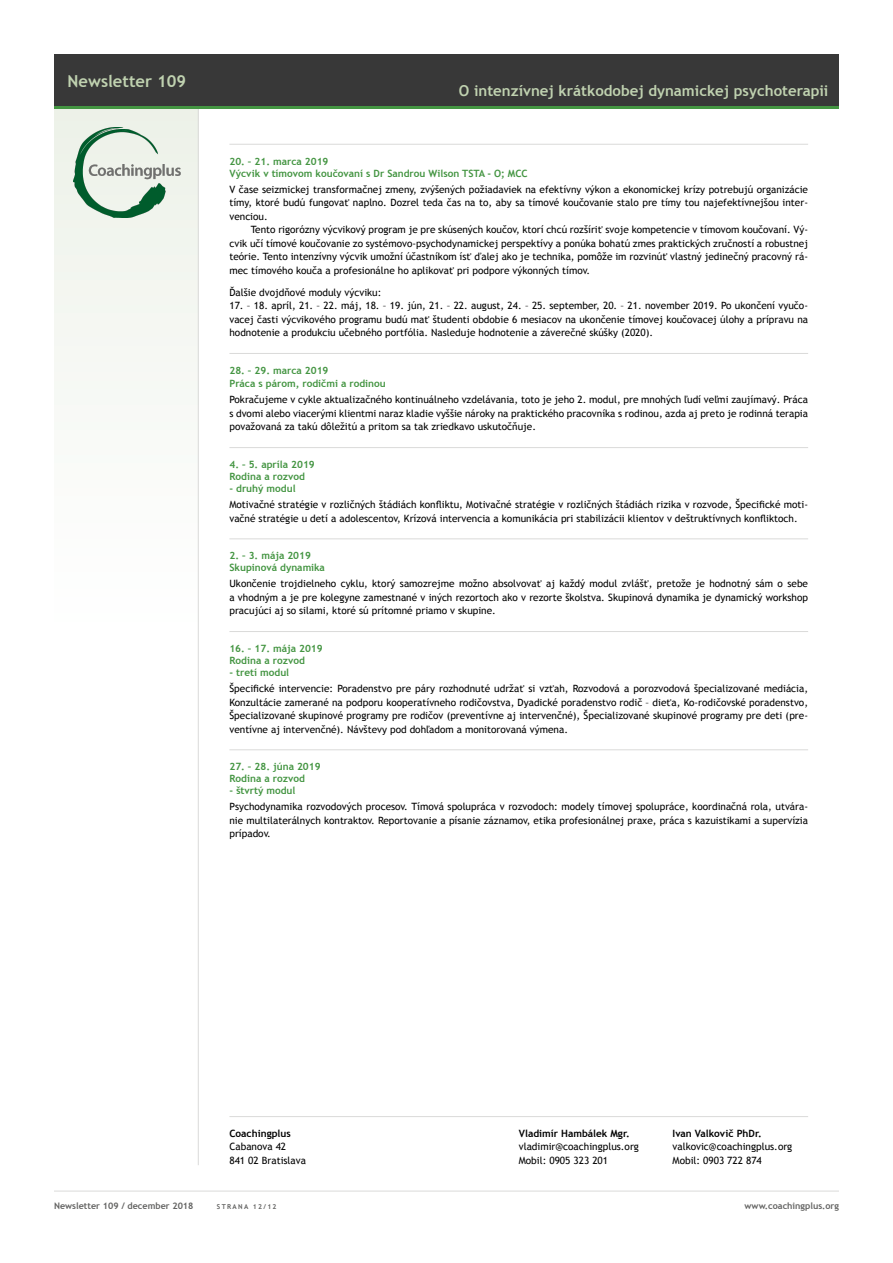
<style>
.page{position:relative;width:893px;height:1263px;background:#fff}
.page>*{position:absolute;margin:0;border:0;box-sizing:border-box;transform-origin:0 0}
.t1{font:700 16.5px "Trebuchet MS";color:#c0d2b0}
.t2{font:700 15px "Trebuchet MS";color:#c0d2b0}
.t3{font:10.05px/13.5px "Trebuchet MS";color:#000;text-align:justify}
.t4{font:700 10.05px/12px "Trebuchet MS";color:#449542}
.t5{font:700 10.05px "Trebuchet MS";color:#000}
.t6{font:700 9px "Trebuchet MS";color:#636362}
.t7{font:700 6.75px "Trebuchet MS";letter-spacing:.2em;color:#636362}
</style>
<div class="page">
<div style="left:54px;top:106px;width:145px;height:525px;background:#f7f9f5"></div>
<hr style="left:54px;top:1191px;width:785px;height:1px;background:#dadad9">
<hr style="left:198px;top:108px;width:1px;height:1057px;background:#dadad9">
<div style="left:54px;top:54px;width:785px;height:53px;background:#383838"></div>
<hr style="left:54px;top:106px;width:785px;height:3px;background:#449542">
<img style="left:74px;top:127px;width:106px;height:91px">
<hr style="left:229px;top:1116px;width:579px;height:1px;background:#dadad9">
<hr style="left:229px;top:144px;width:579px;height:1px;background:#dadad9">
<hr style="left:229px;top:353px;width:579px;height:1px;background:#dadad9">
<hr style="left:229px;top:447px;width:579px;height:1px;background:#dadad9">
<hr style="left:229px;top:538px;width:579px;height:1px;background:#dadad9">
<hr style="left:229px;top:631px;width:579px;height:1px;background:#dadad9">
<hr style="left:229px;top:749px;width:579px;height:1px;background:#dadad9">
<h1 class="t1" style="left:68px;top:70px;width:120px">Newsletter 109</h1>
<h2 class="t2" style="left:459px;top:81px;width:371px">O intenzívnej krátkodobej dynamickej psychoterapii</h2>
<p class="t4" style="left:229px;top:155px;width:300px">20. – 21. marca 2019<br>Výcvik v tímovom koučovaní s Dr Sandrou Wilson TSTA - O; MCC</p>
<p class="t3" style="left:229px;top:182px;width:580px">V čase seizmickej transformačnej zmeny, zvýšených požiadaviek na efektívny výkon a ekonomickej krízy potrebujú organizácie tímy, ktoré budú fungovať naplno. Dozrel teda čas na to, aby sa tímové koučovanie stalo pre tímy tou najefektívnejšou inter&shy;venciou.</p>
<p class="t3" style="left:229px;top:223px;width:580px;text-indent:21px">Tento rigorózny výcvikový program je pre skúsených koučov, ktorí chcú rozšíriť svoje kompetencie v tímovom koučovaní. Vý&shy;cvik učí tímové koučovanie zo systémovo-psychodynamickej perspektívy a ponúka bohatú zmes praktických zručností a robustnej teórie. Tento intenzívny výcvik umožní účastníkom ísť ďalej ako je technika, pomôže im rozvinúť vlastný jedinečný pracovný rá&shy;mec tímového kouča a profesionálne ho aplikovať pri podpore výkonných tímov.</p>
<p class="t3" style="left:229px;top:285px;width:154px">Ďalšie dvojdňové moduly výcviku:</p>
<p class="t3" style="left:229px;top:299px;width:580px">17. – 18. apríl, 21. – 22. máj, 18. – 19. jún, 21. – 22. august, 24. – 25. september, 20. – 21. november 2019. Po ukončení vyučo&shy;vacej časti výcvikového programu budú mať študenti obdobie 6 mesiacov na ukončenie tímovej koučovacej úlohy a prípravu na hodnotenie a produkciu učebného portfólia. Nasleduje hodnotenie a záverečné skúšky (2020).</p>
<p class="t4" style="left:229px;top:363px;width:158px;line-height:13.5px">28. – 29. marca 2019<br>Práca s párom, rodičmi a rodinou</p>
<p class="t3" style="left:229px;top:393px;width:580px">Pokračujeme v cykle aktualizačného kontinuálneho vzdelávania, toto je jeho 2. modul, pre mnohých ľudí veľmi zaujímavý. Práca s dvomi alebo viacerými klientmi naraz kladie vyššie nároky na praktického pracovníka s rodinou, azda aj preto je rodinná terapia považovaná za takú dôležitú a pritom sa tak zriedkavo uskutočňuje.</p>
<p class="t4" style="left:229px;top:458px;width:87px">4. – 5. apríla 2019<br>Rodina a rozvod</p>
<p class="t4" style="left:229px;top:482px;width:68px">- druhý modul</p>
<p class="t3" style="left:229px;top:498px;width:580px">Motivačné stratégie v rozličných štádiách konfliktu, Motivačné stratégie v rozličných štádiách rizika v rozvode, Špecifické moti&shy;vačné stratégie u detí a adolescentov, Krízová intervencia a komunikácia pri stabilizácii klientov v deštruktívnych konfliktoch.</p>
<p class="t4" style="left:229px;top:549px;width:97px">2. – 3. mája 2019<br>Skupinová dynamika</p>
<p class="t3" style="left:229px;top:577px;width:580px">Ukončenie trojdielneho cyklu, ktorý samozrejme možno absolvovať aj každý modul zvlášť, pretože je hodnotný sám o sebe a vhodným a je pre kolegyne zamestnané v iných rezortoch ako v rezorte školstva. Skupinová dynamika je dynamický workshop pracujúci aj so silami, ktoré sú prítomné priamo v skupine.</p>
<p class="t4" style="left:229px;top:642px;width:95px">16. – 17. mája 2019<br>Rodina a rozvod</p>
<p class="t4" style="left:229px;top:666px;width:61px">- tretí modul</p>
<p class="t3" style="left:229px;top:682px;width:580px">Špecifické intervencie: Poradenstvo pre páry rozhodnuté udržať si vzťah, Rozvodová a porozvodová špecializované mediácia, Konzultácie zamerané na podporu kooperatívneho rodičovstva, Dyadické poradenstvo rodič – dieťa, Ko-rodičovské poradenstvo, Špecializované skupinové programy pre rodičov (preventívne aj intervenčné), Špecializované skupinové programy pre deti (pre&shy;ventívne aj intervenčné). Návštevy pod dohľadom a monitorovaná výmena.</p>
<p class="t4" style="left:229px;top:760px;width:93px">27. – 28. júna 2019<br>Rodina a rozvod</p>
<p class="t4" style="left:229px;top:785px;width:68px">- štvrtý modul</p>
<p class="t3" style="left:229px;top:800px;width:580px">Psychodynamika rozvodových procesov. Tímová spolupráca v rozvodoch: modely tímovej spolupráce, koordinačná rola, utvára&shy;nie multilaterálnych kontraktov. Reportovanie a písanie záznamov, etika profesionálnej praxe, práca s kazuistikami a supervízia prípadov.</p>
<p class="t5" style="left:229px;top:1127px;width:63px">Coachingplus</p>
<p class="t3" style="left:229px;top:1140px;width:78px">Cabanova 42<br>841 02 Bratislava</p>
<p class="t5" style="left:519px;top:1127px;width:113px">Vladimír Hambálek Mgr.</p>
<p class="t3" style="left:519px;top:1140px;width:122px">vladimir@coachingplus.org<br>Mobil: 0905 323 201</p>
<p class="t5" style="left:672px;top:1127px;width:91px">Ivan Valkovič PhDr.</p>
<p class="t3" style="left:672px;top:1140px;width:121px">valkovic@coachingplus.org<br>Mobil: 0903 722 874</p>
<p class="t6" style="left:54px;top:1200px;width:141px">Newsletter 109 / december 2018</p>
<p class="t7" style="left:217px;top:1202px;width:61px">STRANA 12/12</p>
<p class="t6" style="left:745px;top:1200px;width:96px">www.coachingplus.org</p>
</div>
